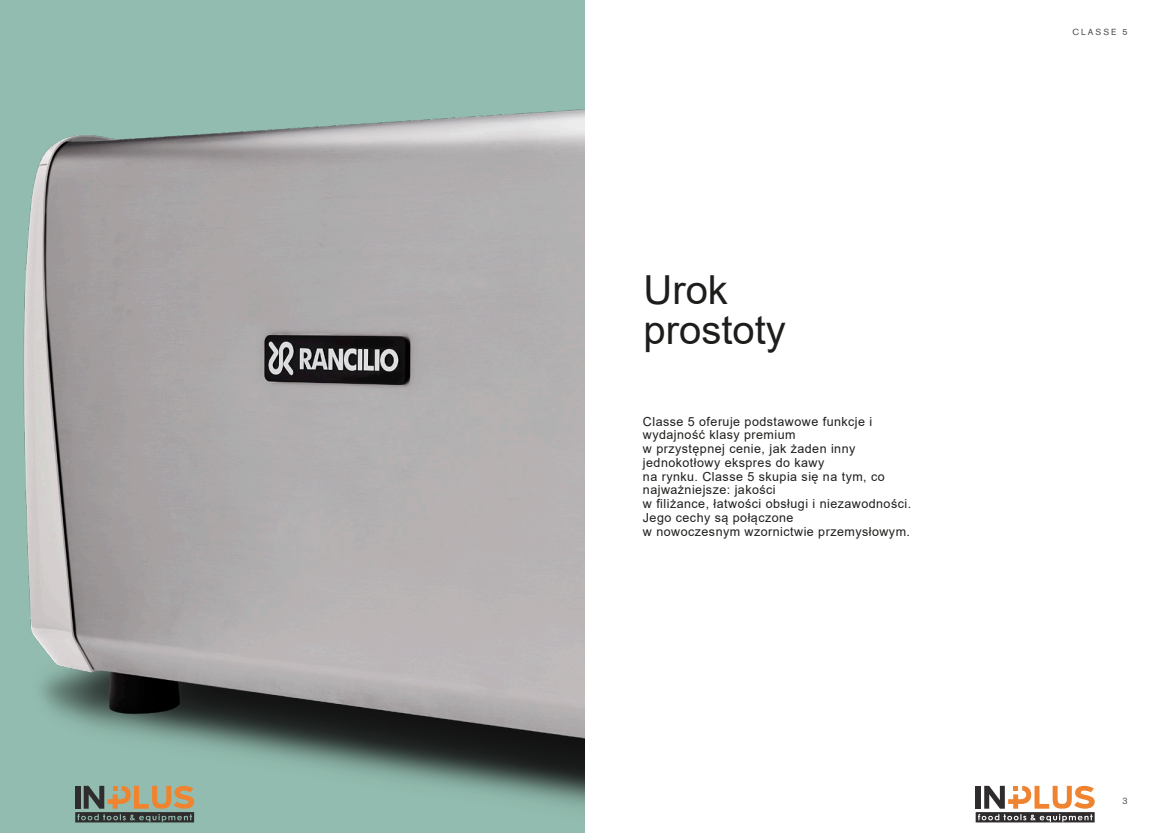
<style>
.page{position:relative;width:1170px;height:833px;background:#fff}
.page>*{position:absolute;margin:0;border:0;box-sizing:border-box;transform-origin:0 0}
.Titles{font:40px/40px "Arial";color:#1d1d1b}
.Body_Copy{font:12.5px/13.8px "Arial";letter-spacing:.035em;color:#1d1d1b}
.Details{font:8.75px "Akzidenz Grotesk BQ";letter-spacing:.23em;color:#4b4b4a}
.Details-2{font:300 8.75px "Akzidenz Grotesk BQ";color:#1d1d1b}
</style>
<div class="page">
<img style="left:0;top:0;width:585px;height:833px">
<svg style="left:75px;top:786px;width:119px;height:36px;background:#858068"></svg>
<svg style="left:975px;top:786px;width:119px;height:36px"></svg>
<p class="Titles" style="left:643px;top:270px;width:144px">Urok prostoty</p>
<p class="Body_Copy" style="left:643px;top:414px;width:270px">Classe 5 oferuje podstawowe funkcje i wydajność klasy premium<br>w przystępnej cenie, jak żaden inny jednokotłowy ekspres do kawy<br>na rynku. Classe 5 skupia się na tym, co najważniejsze: jakości<br>w filiżance, łatwości obsługi i niezawodności.<br>Jego cechy są połączone<br>w nowoczesnym wzornictwie przemysłowym.</p>
<p class="Details" style="left:1072px;top:26px;width:57px">CLASSE 5</p>
<p class="Details-2" style="left:1122px;top:796px;width:7px">3</p>
</div>
